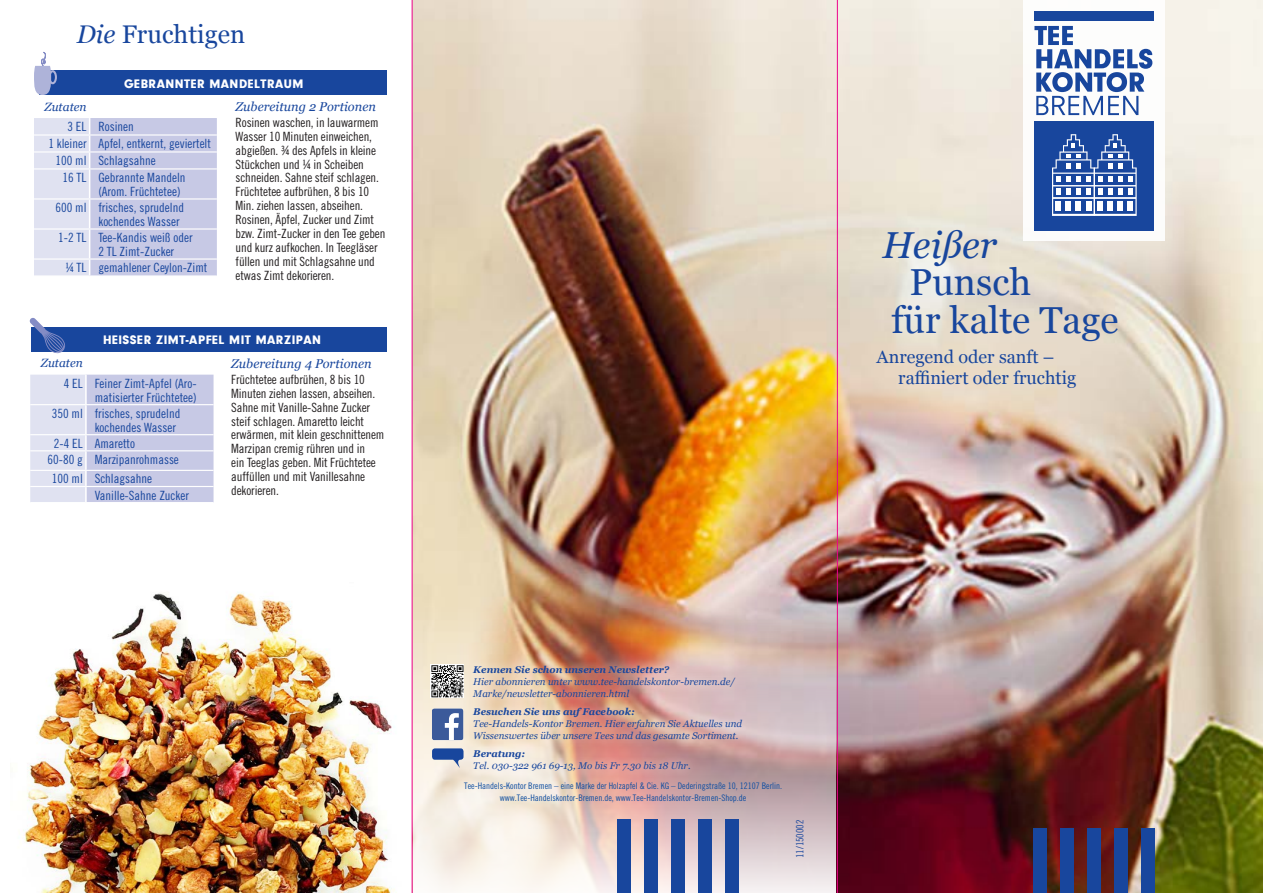
<style>
.page{position:relative;width:1263px;height:893px;background:#fff}
.page>*{position:absolute;margin:0;border:0;box-sizing:border-box;transform-origin:0 0}
.t1{font:37.5px/37.5px "Georgia";color:#18469d}
.t2{font:italic 37.5px "Georgia";color:#18469d}
.t3{font:25.5px "Georgia";color:#18469d}
.t4{font:18px/21px "Georgia";color:#18469d}
.t5{font:12.75px/14px "Trade Gothic Cond Eighteen";letter-spacing:-.01em;color:#231f20}
.t6{font:12.75px/16.2px "Trade Gothic Cond Eighteen";color:#18469d}
.t7{font:900 12.75px "Neuzeit Gro";letter-spacing:.04em;color:#fff}
.t8{font:italic 12.75px "Georgia";color:#18469d}
.t9{font:italic 12px "Georgia";color:#18469d}
.t10{font:10.05px "Trade Gothic Cond Eighteen";color:#18469d}
.t11{font:italic 9.75px/12px "Georgia";color:#18469d}
.t12{font:italic 700 9.75px "Georgia";color:#18469d}
.t13{font:9px/12px "Trade Gothic Cond Eighteen";color:#0d4da1;text-align:center}
.s1{font-style:italic}
</style>
<div class="page">
<img style="left:413px;top:0;width:850px;height:893px">
<hr style="left:412px;top:0;width:1px;height:893px;background:#ed028c">
<img style="left:413px;top:604px;width:423px;height:289px">
<div style="left:1033px;top:829px;width:14px;height:64px;background:#18469d"></div>
<div style="left:1060px;top:829px;width:14px;height:64px;background:#18469d"></div>
<div style="left:1087px;top:829px;width:14px;height:64px;background:#18469d"></div>
<div style="left:1114px;top:829px;width:13px;height:64px;background:#18469d"></div>
<div style="left:1141px;top:829px;width:13px;height:64px;background:#18469d"></div>
<div style="left:1024px;top:0;width:141px;height:240px;background:#fff"></div>
<div style="left:1034px;top:121px;width:120px;height:109px;background:#18469d"></div>
<svg style="left:1052px;top:134px;width:85px;height:82px"></svg>
<div style="left:1034px;top:11px;width:120px;height:9px;background:#18469d"></div>
<svg style="left:1034px;top:26px;width:118px;height:89px"></svg>
<hr style="left:837px;top:0;width:1px;height:893px;background:#ed028c">
<div style="left:617px;top:819px;width:14px;height:74px;background:#18469d"></div>
<div style="left:644px;top:819px;width:14px;height:74px;background:#18469d"></div>
<div style="left:671px;top:819px;width:13px;height:74px;background:#18469d"></div>
<div style="left:698px;top:819px;width:13px;height:74px;background:#18469d"></div>
<div style="left:725px;top:819px;width:13px;height:74px;background:#18469d"></div>
<div style="left:40px;top:71px;width:347px;height:24px;background:#18469d"></div>
<svg style="left:34px;top:118px;width:183px;height:157px;background:#ced0e8"></svg>
<hr style="left:34px;top:134px;width:56px;height:2px;background:#fff">
<hr style="left:90px;top:134px;width:127px;height:2px;background:#fff">
<hr style="left:34px;top:151px;width:56px;height:2px;background:#fff">
<hr style="left:90px;top:151px;width:127px;height:2px;background:#fff">
<hr style="left:34px;top:168px;width:56px;height:2px;background:#fff">
<hr style="left:90px;top:168px;width:127px;height:2px;background:#fff">
<hr style="left:34px;top:198px;width:56px;height:2px;background:#fff">
<hr style="left:90px;top:198px;width:127px;height:2px;background:#fff">
<hr style="left:34px;top:228px;width:56px;height:2px;background:#fff">
<hr style="left:90px;top:228px;width:127px;height:2px;background:#fff">
<hr style="left:34px;top:258px;width:56px;height:2px;background:#fff">
<hr style="left:90px;top:258px;width:127px;height:2px;background:#fff">
<svg style="left:34px;top:52px;width:17px;height:43px"></svg>
<div style="left:48px;top:70px;width:9px;height:14px;border:2px solid #aeb3d9;border-radius:50%"></div>
<div style="left:31px;top:327px;width:356px;height:24px;background:#18469d"></div>
<svg style="left:30px;top:375px;width:184px;height:127px;background:#cfd1e9"></svg>
<hr style="left:30px;top:404px;width:56px;height:1px;background:#fff">
<hr style="left:86px;top:404px;width:128px;height:1px;background:#fff">
<hr style="left:30px;top:434px;width:56px;height:1px;background:#fff">
<hr style="left:86px;top:434px;width:128px;height:1px;background:#fff">
<hr style="left:30px;top:450px;width:56px;height:1px;background:#fff">
<hr style="left:86px;top:450px;width:128px;height:1px;background:#fff">
<hr style="left:30px;top:470px;width:56px;height:1px;background:#fff">
<hr style="left:86px;top:470px;width:128px;height:1px;background:#fff">
<hr style="left:30px;top:486px;width:56px;height:1px;background:#fff">
<hr style="left:86px;top:486px;width:128px;height:1px;background:#fff">
<svg style="left:29px;top:318px;width:36px;height:36px"></svg>
<div style="left:465px;top:657px;width:286px;height:123px;background:#fff;opacity:.75"></div>
<svg style="left:432px;top:708px;width:31px;height:32px"></svg>
<svg style="left:430px;top:664px;width:34px;height:34px"></svg>
<svg style="left:431px;top:665px;width:32px;height:32px"></svg>
<svg style="left:432px;top:748px;width:31px;height:20px"></svg>
<img style="left:22px;top:592px;width:373px;height:301px">
<h2 class="t3" style="left:77px;top:15px;width:170px"><span class="s1">Die</span> Fruchtigen</h2>
<p class="t7" style="left:124px;top:76px;width:181px">GEBRANNTER MANDELTRAUM</p>
<p class="t9" style="left:45px;top:98px;width:44px">Zutaten</p>
<p class="t6" style="left:67px;top:118px;width:68px">3 EL Rosinen</p>
<p class="t6" style="left:48px;top:135px;width:164px">1 kleiner Apfel, entkernt, geviertelt</p>
<p class="t6" style="left:55px;top:152px;width:102px">100 ml Schlagsahne</p>
<p class="t6" style="left:62px;top:169px;width:124px">16 TL Gebrannte Mandeln</p>
<p class="t6" style="left:55px;top:183px;width:130px;text-align:right">(Arom. Früchtetee)<br>600 ml frisches, sprudelnd</p>
<p class="t6" style="left:58px;top:213px;width:136px;text-indent:40px">kochendes Wasser<br>1-2 TL Tee-Kandis weiß oder</p>
<p class="t6" style="left:65px;top:243px;width:144px;text-align:center">2 TL Zimt-Zucker<br>¼ TL gemahlener Ceylon-Zimt</p>
<p class="t8" style="left:236px;top:97px;width:142px">Zubereitung 2 Portionen</p>
<p class="t5" style="left:236px;top:115px;width:151px">Rosinen waschen, in lauwarmem<br>Wasser 10 Minuten einweichen, abgießen. ¾ des Apfels in kleine<br>Stückchen und ¼ in Scheiben schneiden. Sahne steif schlagen.<br>Früchtetee aufbrühen, 8 bis 10<br>Min. ziehen lassen, abseihen.<br>Rosinen, Äpfel, Zucker und Zimt bzw. Zimt-Zucker in den Tee geben und kurz aufkochen. In Teegläser füllen und mit Schlagsahne und etwas Zimt dekorieren.</p>
<p class="t7" style="left:103px;top:332px;width:220px">HEISSER ZIMT-APFEL MIT MARZIPAN</p>
<p class="t9" style="left:41px;top:354px;width:44px">Zutaten</p>
<p class="t6" style="left:64px;top:376px;width:134px;line-height:14px;text-align:right">4 EL Feiner Zimt-Apfel (Aro&shy;matisierter Früchtetee)</p>
<p class="t6" style="left:95px;top:406px;width:87px;line-height:14px;text-indent:-43px">350 ml frisches, sprudelnd kochendes Wasser</p>
<p class="t6" style="left:47px;top:435px;width:133px;text-indent:6px">2-4 EL Amaretto<br>60-80 g Marzipanrohmasse</p>
<p class="t6" style="left:95px;top:471px;width:96px;text-indent:-43px">100 ml Schlagsahne<br>Vanille-Sahne Zucker</p>
<p class="t8" style="left:231px;top:354px;width:142px">Zubereitung 4 Portionen</p>
<p class="t5" style="left:231px;top:372px;width:155px">Früchtetee aufbrühen, 8 bis 10<br>Minuten ziehen lassen, abseihen.<br>Sahne mit Vanille-Sahne Zucker steif schlagen. Amaretto leicht erwärmen, mit klein geschnittenem<br>Marzipan cremig rühren und in<br>ein Teeglas geben. Mit Früchtetee auffüllen und mit Vanillesahne dekorieren.</p>
<h1 class="t2" style="left:882px;top:218px;width:116px">Heißer</h1>
<h1 class="t1" style="left:891px;top:262px;width:229px;text-indent:18px">Punsch<br>für kalte Tage</h1>
<h3 class="t4" style="left:898px;top:345px;width:179px;text-indent:-22px">Anregend oder sanft – raffiniert oder fruchtig</h3>
<p class="t12" style="left:473px;top:663px;width:197px">Kennen Sie schon unseren Newsletter?</p>
<p class="t11" style="left:473px;top:675px;width:263px">Hier abonnieren unter www.tee-handelskontor-bremen.de/<br>Marke/newsletter-abonnieren.html</p>
<p class="t12" style="left:473px;top:705px;width:163px">Besuchen Sie uns auf Facebook:</p>
<p class="t11" style="left:473px;top:717px;width:270px">Tee-Handels-Kontor Bremen. Hier erfahren Sie Aktuelles und<br>Wissenswertes über unsere Tees und das gesamte Sortiment.</p>
<p class="t12" style="left:473px;top:747px;width:53px">Beratung:</p>
<p class="t11" style="left:473px;top:759px;width:219px">Tel. 030-322 961 69-13, Mo bis Fr 7.30 bis 18 Uhr.</p>
<p class="t13" style="left:464px;top:780px;width:319px">Tee-Handels-Kontor Bremen – eine Marke der Holzapfel &amp; Cie. KG – Dederingstraße 10, 12107 Berlin. www.Tee-Handelskontor-Bremen.de, www.Tee-Handelskontor-Bremen-Shop.de</p>
<p class="t10" style="left:794px;top:858px;width:40px;rotate:-90deg">11/150002</p>
</div>
